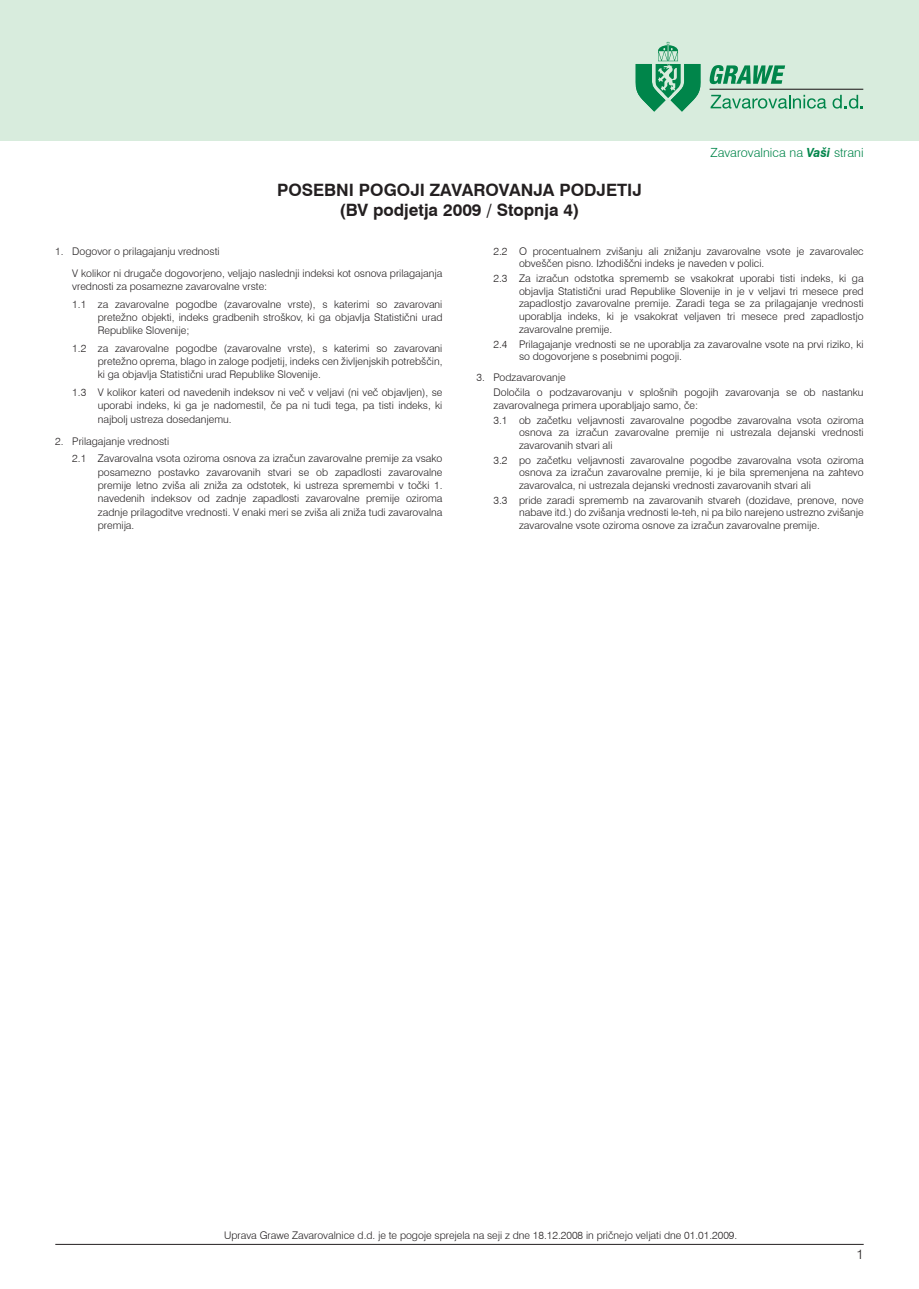
<style>
.page{position:relative;width:919px;height:1289px;background:#fff}
.page>*{position:absolute;margin:0;border:0;box-sizing:border-box;transform-origin:0 0}
.Naslov_pogojev{font:700 16.95px/20.4px "Swiss 721 BT";color:#231f20;text-align:center}
.stran_parna{font:300 13.5px "Swiss 721 BT";color:#231f20}
.Na_vasi_strani{font:300 12.6px "Swiss 721 BT";color:#00854a}
._1_1{font:300 10.5px/12.6px "Swiss 721 BT";color:#231f20;text-align:justify}
._1{font:300 10.5px/13.4px "Swiss 721 BT";color:#231f20}
.alineje_1_1{font:300 10.5px "Swiss 721 BT";color:#231f20}
.s1{font-weight:700;font-style:italic}
</style>
<div class="page">
<div style="left:0;top:0;width:918px;height:140px;background:#d8ecdd"></div>
<hr style="left:709px;top:89px;width:154px;height:1px;background:#231f20">
<svg style="left:710px;top:95px;width:116px;height:14px"></svg>
<svg style="left:832px;top:95px;width:30px;height:14px"></svg>
<svg style="left:709px;top:65px;width:76px;height:19px"></svg>
<svg style="left:635px;top:42px;width:65px;height:70px"></svg>
<hr style="left:55px;top:1244px;width:808px;height:1px;background:#231f20">
<p class="Naslov_pogojev" style="left:277px;top:179px;width:366px">POSEBNI POGOJI ZAVAROVANJA PODJETIJ (BV podjetja 2009 / Stopnja 4)</p>
<p class="Na_vasi_strani" style="left:710px;top:145px;width:155px">Zavarovalnica na <span class="s1">Vaši</span> strani</p>
<p class="_1" style="left:55px;top:244px;width:166px">1. Dogovor o prilagajanju vrednosti</p>
<p class="_1" style="left:72px;top:266px;width:371px">V kolikor ni drugače dogovorjeno, veljajo naslednji indeksi kot osnova prilagajanja vrednosti za posamezne zavarovalne vrste:</p>
<p class="_1_1" style="left:98px;top:297px;width:346px;line-height:13.4px;text-indent:-26px">1.1 za zavarovalne pogodbe (zavarovalne vrste), s katerimi so zavarovani pretežno objekti, indeks gradbenih stroškov, ki ga objavlja Statistični urad Republike Slovenije;</p>
<p class="_1_1" style="left:98px;top:341px;width:346px;line-height:13.4px;text-indent:-26px">1.2 za zavarovalne pogodbe (zavarovalne vrste), s katerimi so zavarovani pretežno oprema, blago in zaloge podjetij, indeks cen življenjskih potrebščin, ki ga objavlja Statistični urad Republike Slovenije.</p>
<p class="_1_1" style="left:98px;top:385px;width:346px;line-height:13.4px;text-indent:-26px">1.3 V kolikor kateri od navedenih indeksov ni več v veljavi (ni več objavljen), se uporabi indeks, ki ga je nadomestil, če pa ni tudi tega, pa tisti indeks, ki najbolj ustreza dosedanjemu.</p>
<p class="_1" style="left:55px;top:434px;width:115px">2. Prilagajanje vrednosti</p>
<p class="_1_1" style="left:98px;top:451px;width:346px;line-height:13.4px;text-indent:-26px">2.1 Zavarovalna vsota oziroma osnova za izračun zavarovalne premije za vsako posamezno postavko zavarovanih stvari se ob zapadlosti zavarovalne premije letno zviša ali zniža za odstotek, ki ustreza spremembi v točki 1. navedenih indeksov od zadnje zapadlosti zavarovalne premije oziroma zadnje prilagoditve vrednosti. V enaki meri se zviša ali zniža tudi zavarovalna premija.</p>
<p class="_1_1" style="left:519px;top:244px;width:346px;text-indent:-26px">2.2 O procentualnem zvišanju ali znižanju zavarovalne vsote je zavarovalec obveščen pisno. Izhodiščni indeks je naveden v polici.</p>
<p class="_1_1" style="left:519px;top:272px;width:346px;text-indent:-26px">2.3 Za izračun odstotka sprememb se vsakokrat uporabi tisti indeks, ki ga objavlja Statistični urad Republike Slovenije in je v veljavi tri mesece pred zapadlostjo zavarovalne premije. Zaradi tega se za prilagajanje vrednosti uporablja indeks, ki je vsakokrat veljaven tri mesece pred zapadlostjo zavarovalne premije.</p>
<p class="_1_1" style="left:519px;top:337px;width:346px;text-indent:-26px">2.4 Prilagajanje vrednosti se ne uporablja za zavarovalne vsote na prvi riziko, ki so dogovorjene s posebnimi pogoji.</p>
<p class="_1" style="left:476px;top:371px;width:91px">3. Podzavarovanje</p>
<p class="_1" style="left:493px;top:386px;width:371px;line-height:12.6px">Določila o podzavarovanju v splošnih pogojih zavarovanja se ob nastanku zavarovalnega primera uporabljajo samo, če:</p>
<p class="_1_1" style="left:519px;top:413px;width:346px;text-indent:-26px">3.1 ob začetku veljavnosti zavarovalne pogodbe zavarovalna vsota oziroma osnova za izračun zavarovalne premije ni ustrezala dejanski vrednosti zavarovanih stvari ali</p>
<p class="_1_1" style="left:519px;top:453px;width:346px;text-indent:-26px">3.2 po začetku veljavnosti zavarovalne pogodbe zavarovalna vsota oziroma osnova za izračun zavarovalne premije, ki je bila spremenjena na zahtevo zavarovalca, ni ustrezala dejanski vrednosti zavarovanih stvari ali</p>
<p class="_1_1" style="left:519px;top:493px;width:346px;text-indent:-26px">3.3 pride zaradi sprememb na zavarovanih stvareh (dozidave, prenove, nove nabave itd.) do zvišanja vrednosti le-teh, ni pa bilo narejeno ustrezno zvišanje zavarovalne vsote oziroma osnove za izračun zavarovalne premije.</p>
<p class="alineje_1_1" style="left:224px;top:1228px;width:514px">Uprava Grawe Zavarovalnice d.d. je te pogoje sprejela na seji z dne 18.12.2008 in pričnejo veljati dne 01.01.2009.</p>
<p class="stran_parna" style="left:856px;top:1246px;width:9px">1</p>
</div>
